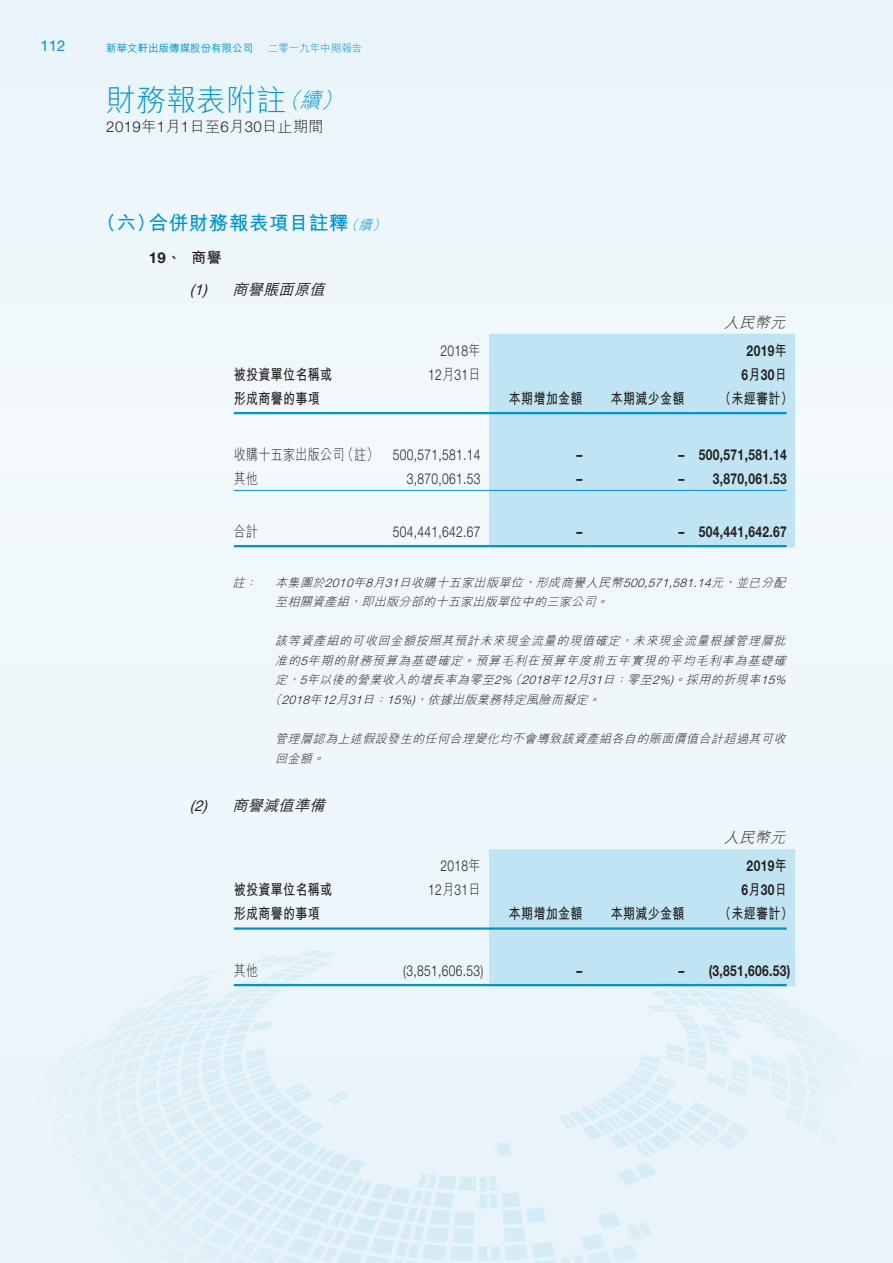
<style>
.page{position:relative;width:893px;height:1263px;background:#fff}
.page>*{position:absolute;margin:0;border:0;box-sizing:border-box;transform-origin:0 0}
.t1{font:300 30px "M Hei HK";color:#0094ca}
.t2{font:700 19.5px "M Hei HK";letter-spacing:.03em;color:#0094ca}
.t3{font:300 15px/24px "Helvetica Neue LT Std";letter-spacing:.03em;color:#231f20;text-align:right;scale:.8 1}
.t4{font:700 15px/24px "Helvetica Neue LT Std";letter-spacing:.03em;color:#231f20;text-align:center;scale:.8 1}
.t5{font:700 15px/24px "M Hei HK";letter-spacing:.03em;color:#231f20;scale:.8 1}
.t6{font:italic 500 15px/32.5px "M Hei HK";color:#231f20}
.t7{font:300 15px "Helvetica Neue LT Std";letter-spacing:.03em;color:#231f20}
.t8{font:italic 300 15px "M Hei HK";color:#231f20}
.t9{font:300 15px "M Hei HK";color:#231f20;scale:.8 1}
.t10{font:15px "Helvetica Neue LT Std";color:#0094ca}
.t11{font:italic 300 12px/19.5px "M Hei HK";color:#231f20}
.t12{font:500 10.5px "M Hei HK";color:#0094ca}
.t13{font:300 10.5px "M Hei HK";color:#0094ca}
.s1{font-style:italic;font-size:21px}
.s2{font-family:"M Hei HK"}
.s3{font-weight:300;font-style:italic;font-size:13.5px}
.s4{font-family:"Helvetica Neue LT Std";font-weight:700;font-style:normal}
.s5{font-weight:700;font-style:normal}
.s6{font-family:"Helvetica Neue LT Std";font-weight:400}
.s7{font-family:"Helvetica Neue LT Std"}
</style>
<div class="page">
<div style="left:489px;top:334px;width:306px;height:213px;background:#c0e4f2"></div>
<hr style="left:234px;top:412px;width:153px;height:2px;background:#0094ca">
<hr style="left:387px;top:412px;width:102px;height:2px;background:#0094ca">
<hr style="left:489px;top:412px;width:102px;height:2px;background:#0094ca">
<hr style="left:591px;top:412px;width:102px;height:2px;background:#0094ca">
<hr style="left:693px;top:412px;width:94px;height:2px;background:#0094ca">
<hr style="left:234px;top:490px;width:153px;height:1px;background:#0094ca">
<hr style="left:387px;top:490px;width:102px;height:1px;background:#0094ca">
<hr style="left:489px;top:490px;width:102px;height:1px;background:#0094ca">
<hr style="left:591px;top:490px;width:102px;height:1px;background:#0094ca">
<hr style="left:693px;top:490px;width:94px;height:1px;background:#0094ca">
<hr style="left:234px;top:545px;width:153px;height:2px;background:#0094ca">
<hr style="left:387px;top:545px;width:102px;height:2px;background:#0094ca">
<hr style="left:489px;top:545px;width:102px;height:2px;background:#0094ca">
<hr style="left:591px;top:545px;width:102px;height:2px;background:#0094ca">
<hr style="left:693px;top:545px;width:94px;height:2px;background:#0094ca">
<div style="left:489px;top:849px;width:306px;height:137px;background:#c0e4f2"></div>
<hr style="left:234px;top:927px;width:153px;height:3px;background:#0094ca">
<hr style="left:387px;top:927px;width:102px;height:3px;background:#0094ca">
<hr style="left:489px;top:927px;width:102px;height:3px;background:#0094ca">
<hr style="left:591px;top:927px;width:102px;height:3px;background:#0094ca">
<hr style="left:693px;top:927px;width:94px;height:3px;background:#0094ca">
<hr style="left:234px;top:984px;width:153px;height:2px;background:#0094ca">
<hr style="left:387px;top:984px;width:102px;height:2px;background:#0094ca">
<hr style="left:489px;top:984px;width:102px;height:2px;background:#0094ca">
<hr style="left:591px;top:984px;width:102px;height:2px;background:#0094ca">
<hr style="left:693px;top:984px;width:94px;height:2px;background:#0094ca">
<p class="t10" style="left:41px;top:36px;width:27px">112</p>
<p class="t12" style="left:106px;top:40px;width:148px">新華文軒出版傳媒股份有限公司</p>
<p class="t13" style="left:268px;top:41px;width:96px">二零一九年中期報告</p>
<h1 class="t1" style="left:106px;top:79px;width:245px">財務報表附註<span class="s1">（續）</span></h1>
<p class="t7" style="left:106px;top:117px;width:219px">2019<span class="s2">年</span>1<span class="s2">月</span>1<span class="s2">日至</span>6<span class="s2">月</span>30<span class="s2">日止期間</span></p>
<h2 class="t2" style="left:97px;top:209px;width:295px">（六）合併財務報表項目註釋<span class="s3">（續）</span></h2>
<p class="t6" style="left:190px;top:240px;width:141px;text-indent:-41px"><span class="s4">19</span><span class="s5">、 商譽<br></span><span class="s6">(1)</span> 商譽賬面原值</p>
<p class="t5" style="left:234px;top:361px;width:124px">被投資單位名稱或形成商譽的事項</p>
<p class="t3" style="left:428px;top:338px;width:67px">2018<span class="s2">年<br></span>12<span class="s2">月</span>31<span class="s2">日</span></p>
<p class="t5" style="left:509px;top:385px;width:94px">本期增加金額</p>
<p class="t5" style="left:611px;top:385px;width:94px">本期減少金額</p>
<p class="t8" style="left:724px;top:311px;width:68px">人民幣元</p>
<p class="t4" style="left:741px;top:338px;width:58px">2019<span class="s2">年<br></span>6<span class="s2">月</span>30<span class="s2">日</span></p>
<p class="t5" style="left:719px;top:385px;width:94px">（未經審計）</p>
<p class="t3" style="left:234px;top:443px;width:310px"><span class="s2">收購十五家出版公司（註）</span> 500,571,581.14</p>
<p class="t4" style="left:577px;top:443px;width:9px">–</p>
<p class="t4" style="left:679px;top:443px;width:137px">– 500,571,581.14</p>
<p class="t9" style="left:234px;top:468px;width:32px">其他</p>
<p class="t3" style="left:407px;top:467px;width:94px">3,870,061.53</p>
<p class="t4" style="left:577px;top:467px;width:9px">–</p>
<p class="t4" style="left:679px;top:467px;width:137px">– 3,870,061.53</p>
<p class="t9" style="left:234px;top:521px;width:32px">合計</p>
<p class="t3" style="left:393px;top:519px;width:111px">504,441,642.67</p>
<p class="t4" style="left:577px;top:519px;width:9px">–</p>
<p class="t4" style="left:679px;top:519px;width:137px">– 504,441,642.67</p>
<p class="t11" style="left:275px;top:572px;width:516px;text-indent:-43px">註： 本集團於<span class="s7">2010</span>年<span class="s7">8</span>月<span class="s7">31</span>日收購十五家出版單位，形成商譽人民幣<span class="s7">500,571,581.14</span>元，並已分配至相關資產組，即出版分部的十五家出版單位中的三家公司。</p>
<p class="t11" style="left:275px;top:631px;width:516px">該等資產組的可收回金額按照其預計未來現金流量的現值確定，未來現金流量根據管理層批</p>
<p class="t11" style="left:275px;top:650px;width:516px">准的<span class="s7">5</span>年期的財務預算為基礎確定。預算毛利在預算年度前五年實現的平均毛利率為基礎確</p>
<p class="t11" style="left:275px;top:670px;width:516px">定，<span class="s7">5</span>年以後的營業收入的增長率為零至<span class="s7">2%</span>（<span class="s7">2018</span>年<span class="s7">12</span>月<span class="s7">31</span>日：零至<span class="s7">2%)</span> 。採用的折現率<span class="s7">15%</span></p>
<p class="t11" style="left:269px;top:689px;width:336px">（<span class="s7">2018</span>年<span class="s7">12</span>月<span class="s7">31</span>日：<span class="s7">15%)</span> ，依據出版業務特定風險而擬定。</p>
<p class="t11" style="left:275px;top:728px;width:516px">管理層認為上述假設發生的任何合理變化均不會導致該資產組各自的賬面價值合計超過其可收回金額。</p>
<p class="t6" style="left:190px;top:788px;width:141px"><span class="s6">(2)</span> 商譽減值準備</p>
<p class="t8" style="left:724px;top:827px;width:68px">人民幣元</p>
<p class="t5" style="left:234px;top:877px;width:124px">被投資單位名稱或形成商譽的事項</p>
<p class="t3" style="left:428px;top:854px;width:67px">2018<span class="s2">年<br></span>12<span class="s2">月</span>31<span class="s2">日</span></p>
<p class="t4" style="left:741px;top:853px;width:58px">2019<span class="s2">年<br></span>6<span class="s2">月</span>30<span class="s2">日</span></p>
<p class="t5" style="left:719px;top:901px;width:94px">（未經審計）</p>
<p class="t5" style="left:509px;top:901px;width:94px">本期增加金額</p>
<p class="t5" style="left:611px;top:901px;width:94px">本期減少金額</p>
<p class="t9" style="left:234px;top:960px;width:32px">其他</p>
<p class="t3" style="left:403px;top:958px;width:102px">(3,851,606.53)</p>
<p class="t4" style="left:577px;top:958px;width:9px">–</p>
<p class="t4" style="left:679px;top:958px;width:141px">– (3,851,606.53)</p>
</div>
